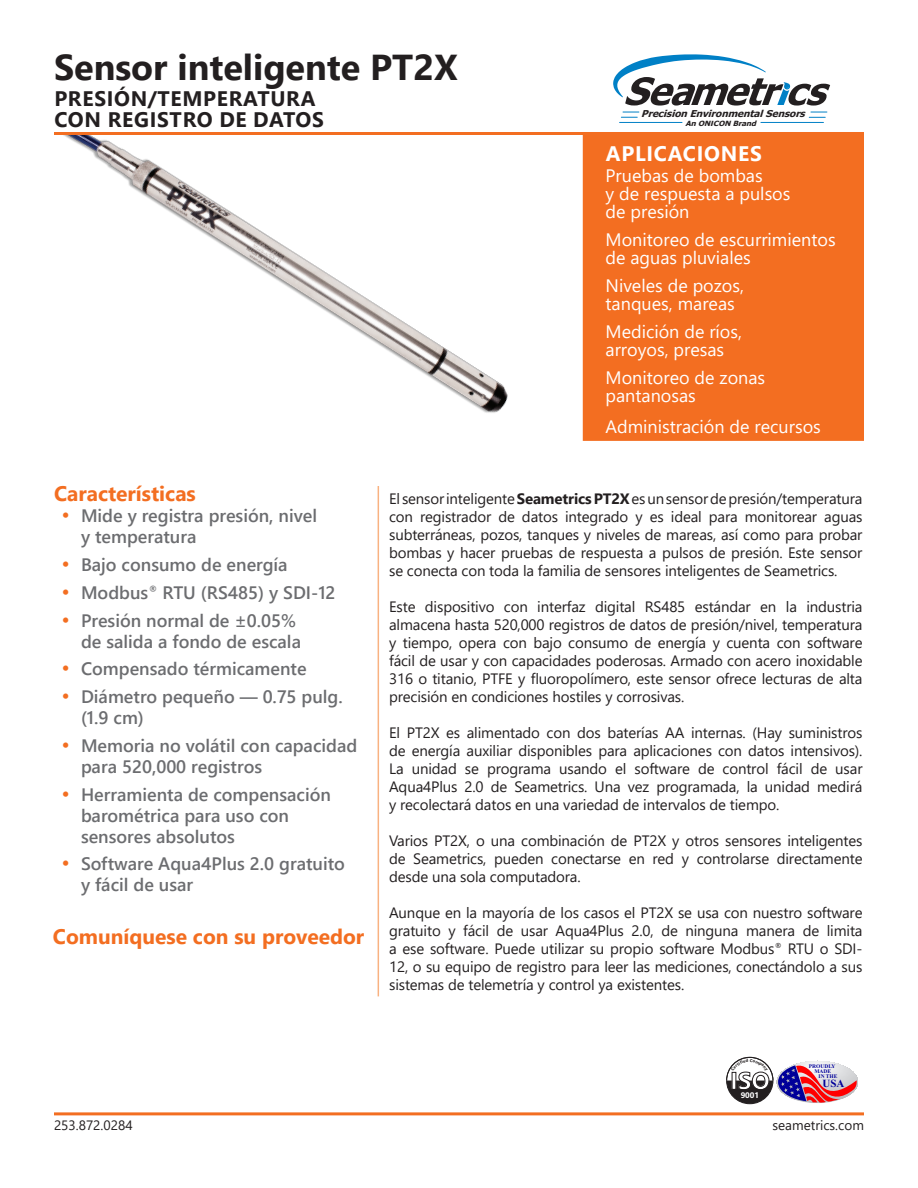
<style>
.page{position:relative;width:918px;height:1188px;background:#fff}
.page>*{position:absolute;margin:0;border:0;box-sizing:border-box;transform-origin:0 0}
.t1{font:700 36px "Segoe UI";color:#231f20}
.t2{font:700 24.3px "Segoe UI";color:#fff}
.Heading_1{font:700 21px "Segoe UI";color:#f36e21}
.t3{font:700 21px/21px "Segoe UI";letter-spacing:.035em;color:#231f20}
.Features_Box_Title{font:700 21px "Segoe UI";letter-spacing:.035em;color:#fff}
.t4{font:600 18px/21px "Segoe UI";color:#6c6d70}
.Features_Box{font:18px/18px "Segoe UI";color:#fff}
.Main_Text{font:15px/18px "Segoe UI";letter-spacing:-.01em;color:#231f20;text-align:justify}
.t5{font:13.5px "Segoe UI";color:#231f20}
.t6{font:700 10.95px "Times New Roman";color:#009}
.t7{font:italic 700 9.6px "Tahoma";color:#231f20;scale:1.04 1}
.t8{font:700 8.1px "Segoe UI";color:#fff}
.t9{font:italic 700 7.2px "Tahoma";color:#231f20;scale:1.09 1}
.t10{font:700 5.55px "Times New Roman";color:#009}
.s1{font-family:"Arial"}
.s2{font-weight:400;font-size:21px;color:#f36e21}
.s3{font-weight:700}
</style>
<div class="page">
<hr style="left:378px;top:486px;width:1px;height:510px;background:#f9b281">
<hr style="left:54px;top:1112px;width:810px;height:3px;background:#f36e21">
<div style="left:583px;top:132px;width:281px;height:309px;background:#f36e21;border:2px solid #f36e21"></div>
<svg style="left:621px;top:112px;width:18px;height:6px"></svg>
<svg style="left:809px;top:112px;width:18px;height:6px"></svg>
<svg style="left:613px;top:54px;width:217px;height:52px"></svg>
<hr style="left:620px;top:122px;width:62px;height:1px;background:#0080c6">
<hr style="left:761px;top:122px;width:62px;height:1px;background:#0080c6">
<img style="left:63px;top:135px;width:445px;height:278px">
<hr style="left:54px;top:132px;width:810px;height:3px;background:#f36e21">
<svg style="left:726px;top:1056px;width:132px;height:49px"></svg>
<h1 class="t1" style="left:54px;top:33px;width:405px">Sensor inteligente PT2X</h1>
<h3 class="t3" style="left:54px;top:87px;width:271px">PRESIÓN/TEMPERATURA<br>CON REGISTRO DE DATOS</h3>
<p class="t7" style="left:641px;top:108px;width:161px">Precision Environmental Sensors</p>
<p class="t9" style="left:686px;top:119px;width:68px">An ON<span class="s1">I</span>CON Brand</p>
<p class="Features_Box_Title" style="left:606px;top:134px;width:157px">APLICACIONES</p>
<p class="Features_Box" style="left:606px;top:165px;width:186px">Pruebas de bombas<br>y de respuesta a pulsos de presión</p>
<p class="Features_Box" style="left:606px;top:229px;width:232px">Monitoreo de escurrimientos de aguas pluviales</p>
<p class="Features_Box" style="left:606px;top:275px;width:140px">Niveles de pozos, tanques, mareas</p>
<p class="Features_Box" style="left:606px;top:321px;width:138px">Medición de ríos, arroyos, presas</p>
<p class="Features_Box" style="left:606px;top:367px;width:161px">Monitoreo de zonas pantanosas</p>
<p class="Features_Box" style="left:606px;top:416px;width:217px">Administración de recursos</p>
<p class="Heading_1" style="left:54px;top:474px;width:143px">Características</p>
<p class="t4" style="left:81px;top:504px;width:238px;text-indent:-20px"><span class="s2">•</span> Mide y registra presión, nivel y temperatura</p>
<p class="t4" style="left:62px;top:553px;width:228px"><span class="s2">•</span> Bajo consumo de energía</p>
<p class="t4" style="left:62px;top:580px;width:276px"><span class="s2">•</span> Modbus<sup>®</sup> RTU (RS485) y SDI-12</p>
<p class="t4" style="left:62px;top:608px;width:241px;text-align:right"><span class="s2">•</span> Presión normal de ±0.05% de salida a fondo de escala</p>
<p class="t4" style="left:62px;top:657px;width:247px"><span class="s2">•</span> Compensado térmicamente</p>
<p class="t4" style="left:81px;top:685px;width:263px;text-indent:-20px"><span class="s2">•</span> Diámetro pequeño — 0.75 pulg. (1.9 cm)</p>
<p class="t4" style="left:81px;top:733px;width:278px;text-indent:-20px"><span class="s2">•</span> Memoria no volátil con capacidad para 520,000 registros</p>
<p class="t4" style="left:81px;top:782px;width:252px;text-indent:-20px"><span class="s2">•</span> Herramienta de compensación barométrica para uso con sensores absolutos</p>
<p class="t4" style="left:81px;top:852px;width:265px;text-indent:-20px"><span class="s2">•</span> Software Aqua4Plus 2.0 gratuito y fácil de usar</p>
<p class="Heading_1" style="left:53px;top:917px;width:313px">Comuníquese con su proveedor</p>
<p class="Main_Text" style="left:389px;top:488px;width:475px">El sensor inteligente <span class="s3">Seametrics PT2X</span> es un sensor de presión/temperatura con registrador de datos integrado y es ideal para monitorear aguas subterráneas, pozos, tanques y niveles de mareas, así como para probar bombas y hacer pruebas de respuesta a pulsos de presión. Este sensor se conecta con toda la familia de sensores inteligentes de Seametrics.</p>
<p class="Main_Text" style="left:389px;top:596px;width:475px">Este dispositivo con interfaz digital RS485 estándar en la industria almacena hasta 520,000 registros de datos de presión/nivel, temperatura y tiempo, opera con bajo consumo de energía y cuenta con software fácil de usar y con capacidades poderosas. Armado con acero inoxidable 316 o titanio, PTFE y fluoropolímero, este sensor ofrece lecturas de alta precisión en condiciones hostiles y corrosivas.</p>
<p class="Main_Text" style="left:389px;top:722px;width:475px">El PT2X es alimentado con dos baterías AA internas. (Hay suministros de energía auxiliar disponibles para aplicaciones con datos intensivos).<br>La unidad se programa usando el software de control fácil de usar Aqua4Plus 2.0 de Seametrics. Una vez programada, la unidad medirá y recolectará datos en una variedad de intervalos de tiempo.</p>
<p class="Main_Text" style="left:389px;top:830px;width:475px">Varios PT2X, o una combinación de PT2X y otros sensores inteligentes de Seametrics, pueden conectarse en red y controlarse directamente desde una sola computadora.</p>
<p class="Main_Text" style="left:389px;top:902px;width:475px">Aunque en la mayoría de los casos el PT2X se usa con nuestro software gratuito y fácil de usar Aqua4Plus 2.0, de ninguna manera de limita a ese software. Puede utilizar su propio software Modbus<sup>®</sup> RTU o SDI-12, o su equipo de registro para leer las mediciones, conectándolo a sus sistemas de telemetría y control ya existentes.</p>
<h2 class="t2" style="left:730px;top:1071px;width:41px">ISO</h2>
<p class="t8" style="left:741px;top:1092px;width:20px">9001</p>
<p class="t10" style="left:809px;top:1062px;width:28px">PROUDLY</p>
<p class="t10" style="left:814px;top:1067px;width:18px">MADE</p>
<p class="t10" style="left:819px;top:1072px;width:20px">IN THE</p>
<p class="t6" style="left:823px;top:1076px;width:23px">USA</p>
<p class="t5" style="left:54px;top:1113px;width:80px">253.872.0284</p>
<p class="t5" style="left:772px;top:1113px;width:93px">seametrics.com</p>
</div>
